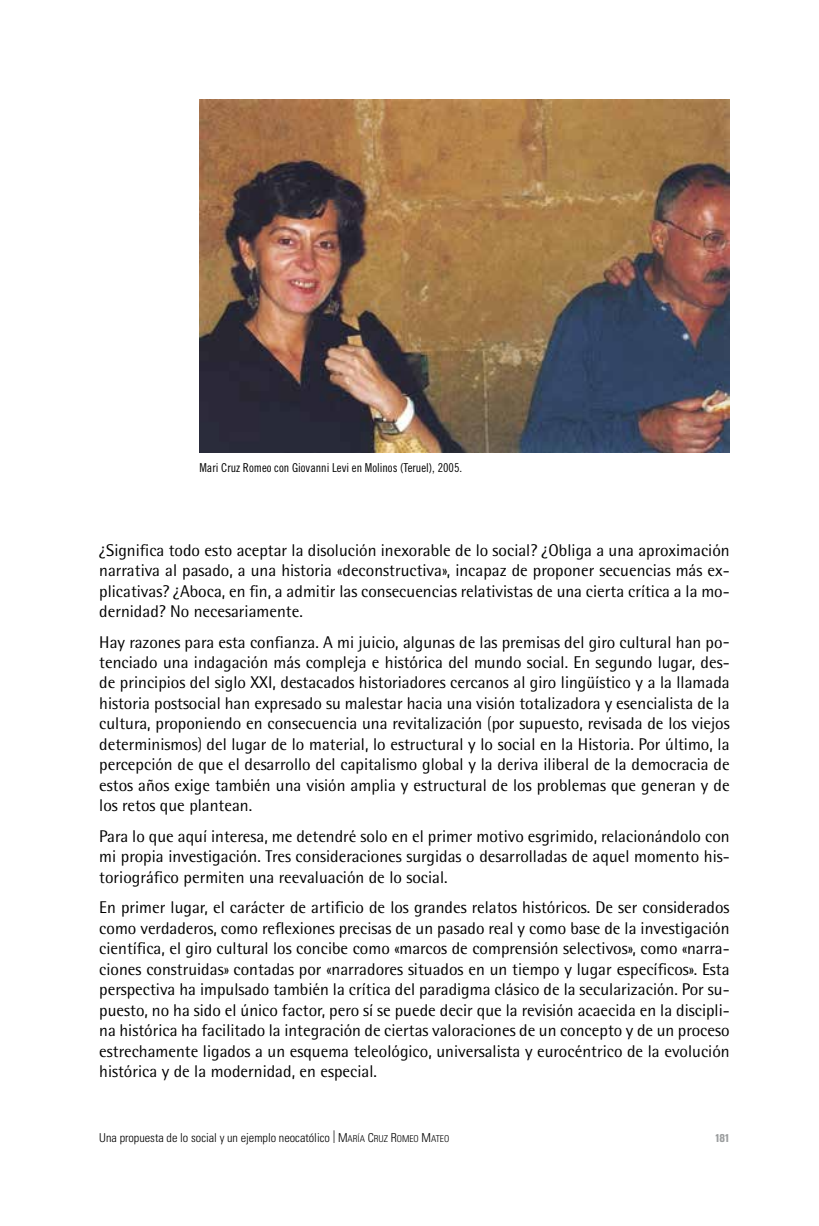
<style>
.page{position:relative;width:819px;height:1226px;background:#fff}
.page>*{position:absolute;margin:0;border:0;box-sizing:border-box;transform-origin:0 0}
.t1{font:16.97px/20.5px "Rotis Semi Sans";color:#000;text-align:justify}
.t2{font:300 condensed 12.25px "Univers";color:#000}
.t3{font:12.25px "Trade Gothic Cond Eighteen";color:#000}
.t4{font:12.25px "BCA Grotesk Bld";color:#9c9e9f}
.s1{font-weight:300}
.s2{font-size:17.5px}
.s3{font-style:inherit}
.s4{font-size:9.45px}
</style>
<div class="page">
<img style="left:199px;top:99px;width:530px;height:354px">
<p class="t3" style="left:199px;top:460px;width:264px">Mari Cruz Romeo con Giovanni Levi en Molinos (Teruel), 2005.</p>
<p class="t1" style="left:99px;top:539px;width:632px">¿Significa todo esto aceptar la disolución inexorable de lo social? ¿Obliga a una aproximación narrativa al pasado, a una historia <span class="s1">«</span>deconstructiva<span class="s1">»</span>, incapaz de proponer secuencias más ex&shy;plicativas? ¿Aboca, en fin, a admitir las consecuencias relativistas de una cierta crítica a la mo&shy;dernidad? No necesariamente.</p>
<p class="t1" style="left:99px;top:631px;width:632px">Hay razones para esta confianza. A mi juicio, algunas de las premisas del giro cultural han po&shy;tenciado una indagación más compleja e histórica del mundo social. En segundo lugar, des&shy;de principios del siglo XXI, destacados historiadores cercanos al giro lingüístico y a la llamada historia postsocial han expresado su malestar hacia una visión totalizadora y esencialista de la cultura, proponiendo en consecuencia una revitalización <span class="s1">(</span>por supuesto, revisada de los viejos determinismos<span class="s1">)</span> del lugar de lo material, lo estructural y lo social en la Historia. Por último, la percepción de que el desarrollo del capitalismo global y la deriva iliberal de la democracia de estos años exige también una visión amplia y estructural de los problemas que generan y de los retos que plantean.</p>
<p class="t1" style="left:99px;top:825px;width:632px">Para lo que aquí interesa, me detendré solo en el primer motivo esgrimido, relacionándolo con mi propia investigación. Tres consideraciones surgidas o desarrolladas de aquel momento his&shy;toriográfico permiten una reevaluación de lo social.</p>
<p class="t1" style="left:99px;top:897px;width:632px">En primer lugar, el carácter de artificio de los grandes relatos históricos. De ser considerados como verdaderos, como reflexiones precisas de un pasado real y como base de la investigación científica, el giro cultural los concibe como <span class="s1">«</span>marcos de comprensión selectivos<span class="s1">»</span>, como <span class="s1">«</span>narra&shy;ciones construidas<span class="s1">»</span> contadas por <span class="s1">«</span>narradores situados en un tiempo y lugar específicos<span class="s1">»</span>. Esta perspectiva ha impulsado también la crítica del paradigma clásico de la secularización. Por su&shy;puesto, no ha sido el único factor, pero sí se puede decir que la revisión acaecida en la discipli&shy;na histórica ha facilitado la integración de ciertas valoraciones de un concepto y de un proceso estrechamente ligados a un esquema teleológico, universalista y eurocéntrico de la evolución histórica y de la modernidad, en especial.</p>
<p class="t2" style="left:99px;top:1129px;width:351px">Una propuesta de lo social y un ejemplo neocatólico <span class="s2">|</span> <span class="s3">M</span><span class="s4">ARÍA</span> <span class="s3">C</span><span class="s4">RUZ</span> <span class="s3">R</span><span class="s4">OM EO</span> <span class="s3">M</span><span class="s4">ATEO</span></p>
<p class="t4" style="left:714px;top:1129px;width:16px">181</p>
</div>
